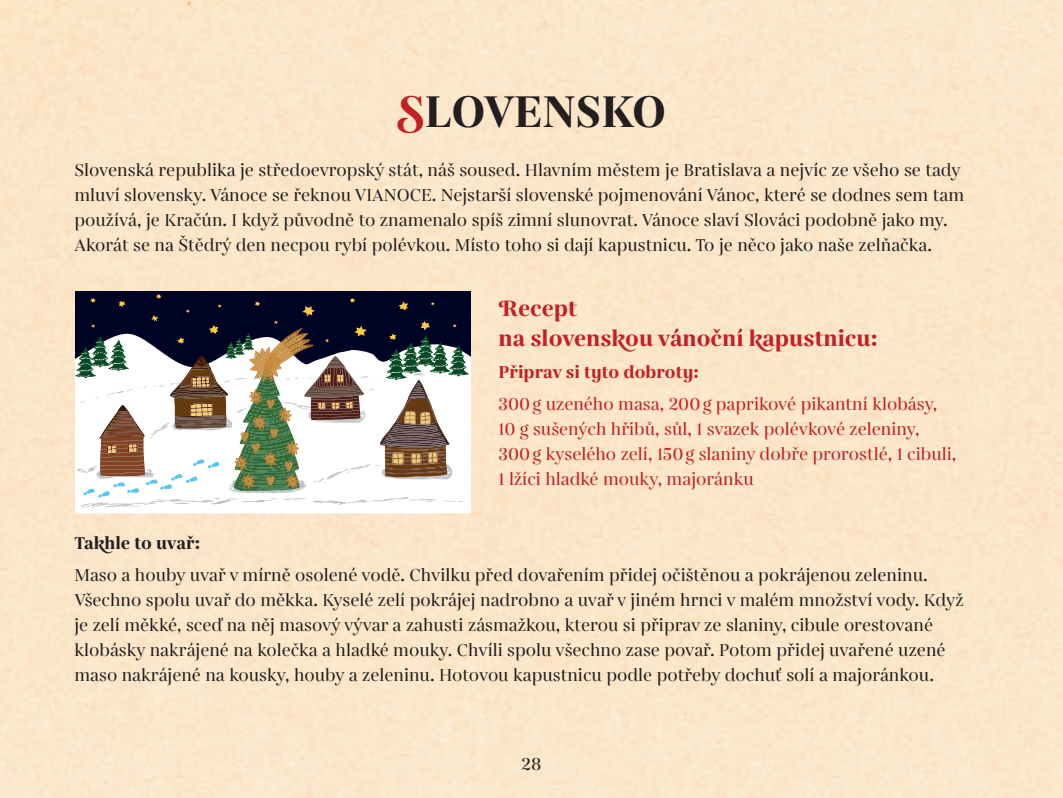
<style>
.page{position:relative;width:1063px;height:798px;background:#fff}
.page>*{position:absolute;margin:0;border:0;box-sizing:border-box;transform-origin:0 0}
.t1{font:700 45px "Gabriela";color:#231f20}
.t2{font:700 22.5px/30px "Gabriela";color:#c31f24}
.t3{font:500 17.5px/25px "Gabriela";color:#231f20}
.t4{font:500 17.5px/25px "Gabriela";color:#c31f24}
.t5{font:700 17.5px "Gabriela";color:#c31f24}
.t6{font:700 17.5px "Gabriela";color:#231f20}
.s1{color:#c31f24}
</style>
<div class="page">
<div style="left:0;top:0;width:1063px;height:797px;background:#fbe6c9"></div>
<div style="left:75px;top:291px;width:395px;height:82px;background:#000424"></div>
<svg style="left:75px;top:352px;width:395px;height:161px"></svg>
<svg style="left:77px;top:373px;width:388px;height:135px"></svg>
<svg style="left:399px;top:301px;width:9px;height:9px"></svg>
<svg style="left:380px;top:321px;width:89px;height:156px"></svg>
<svg style="left:75px;top:294px;width:291px;height:203px"></svg>
<p class="t1" style="left:397px;top:84px;width:271px"><span class="s1">S</span>LOVENSKO</p>
<p class="t3" style="left:74px;top:158px;width:891px">Slovenská republika je středoevropský stát, náš soused. Hlavním městem je Bratislava a nejvíc ze všeho se tady mluví slovensky. Vánoce se řeknou VIANOCE. Nejstarší slovenské pojmenování Vánoc, které se dodnes sem tam používá, je Kračún. I když původně to znamenalo spíš zimní slunovrat. Vánoce slaví Slováci podobně jako my.<br>Akorát se na Štědrý den necpou rybí polévkou. Místo toho si dají kapustnicu. To je něco jako naše zelňačka.</p>
<p class="t2" style="left:499px;top:294px;width:381px">Recept<br>na slovenskou vánoční kapustnicu:</p>
<p class="t5" style="left:499px;top:361px;width:202px">Připrav si tyto dobroty:</p>
<p class="t4" style="left:499px;top:392px;width:459px">300g uzeného masa, 200g paprikové pikantní klobásy, 10 g sušených hřibů, sůl, 1 svazek polévkové zeleniny, 300g kyselého zelí, 150g slaniny dobře prorostlé, 1 cibuli, 1 lžíci hladké mouky, majoránku</p>
<p class="t6" style="left:74px;top:532px;width:127px">Takhle to uvař:</p>
<p class="t3" style="left:74px;top:563px;width:891px">Maso a houby uvař v mírně osolené vodě. Chvilku před dovařením přidej očištěnou a pokrájenou zeleninu.<br>Všechno spolu uvař do měkka. Kyselé zelí pokrájej nadrobno a uvař v jiném hrnci v malém množství vody. Když je zelí měkké, sceď na něj masový vývar a zahusti zásmažkou, kterou si připrav ze slaniny, cibule orestované klobásky nakrájené na kolečka a hladké mouky. Chvíli spolu všechno zase povař. Potom přidej uvařené uzené maso nakrájené na kousky, houby a zeleninu. Hotovou kapustnicu podle potřeby dochuť solí a majoránkou.</p>
<p class="t3" style="left:522px;top:752px;width:21px">28</p>
</div>
